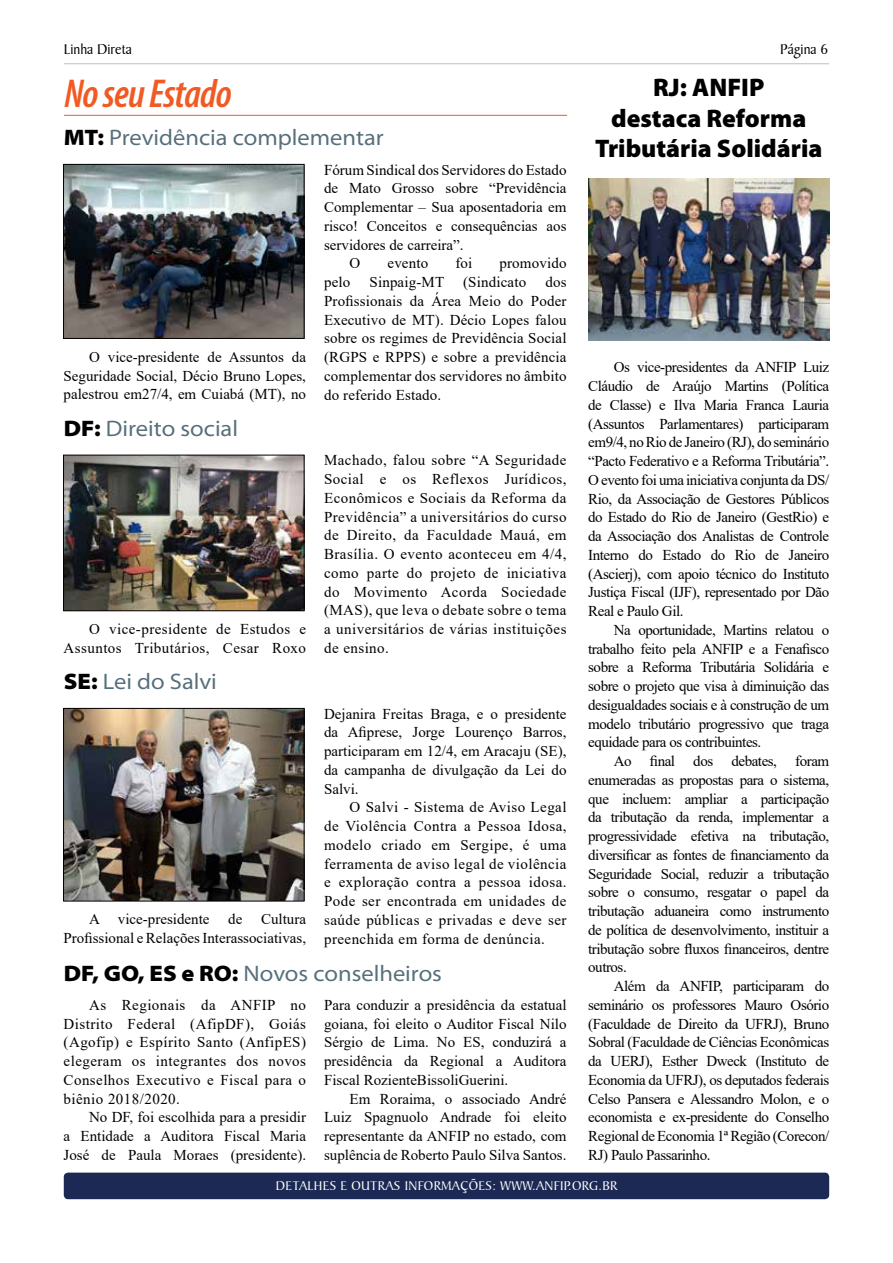
<style>
.page{position:relative;width:893px;height:1263px;background:#fff}
.page>*{position:absolute;margin:0;border:0;box-sizing:border-box;transform-origin:0 0}
.t1{font:italic 600 condensed 40.5px "Myriad Pro";letter-spacing:-.02em;color:#f15a22}
.t2{font:900 25.5px/30.6px "Myriad Pro";color:#000;text-align:center}
.t3{font:semi-expanded 22.5px "Myriad Pro";color:#566f7b}
.t4{font:15px/18.8px "Times New Roman";color:#000;text-align:justify}
.t5{font:15px/18.8px "Times New Roman";letter-spacing:.03em;color:#000;text-align:right}
.t6{font:15px "Baker Signet BT";color:#000}
.t7{font:13.5px "Baker Signet BT";letter-spacing:.025em;color:#fff}
.s1{font-weight:900;color:#000}
</style>
<div class="page">
<hr style="left:64px;top:63px;width:765px;height:1px;background:#bcbec0">
<div style="left:64px;top:1172px;width:765px;height:27px;background:#1c2954;border-radius:4px"></div>
<hr style="left:64px;top:115px;width:503px;height:1px;background:#f15a22">
<img style="left:65px;top:166px;width:237px;height:171px">
<div style="left:63px;top:164px;width:241px;height:175px;border:1px solid #000"></div>
<img style="left:65px;top:457px;width:237px;height:152px">
<div style="left:63px;top:455px;width:241px;height:156px;border:1px solid #000"></div>
<img style="left:65px;top:710px;width:237px;height:189px">
<div style="left:63px;top:708px;width:241px;height:193px;border:1px solid #000"></div>
<img style="left:588px;top:178px;width:241px;height:163px">
<p class="t6" style="left:64px;top:40px;width:70px">Linha Direta</p>
<p class="t6" style="left:780px;top:41px;width:50px">Página 6</p>
<h1 class="t1" style="left:64px;top:72px;width:169px">No seu Estado</h1>
<h3 class="t3" style="left:64px;top:125px;width:322px"><span class="s1">MT:</span> Previdência complementar</h3>
<p class="t4" style="left:64px;top:347px;width:244px;text-indent:26px">O vice-presidente de Assuntos da Seguridade Social, Décio Bruno Lopes, palestrou em27/4, em Cuiabá (MT), no</p>
<h3 class="t3" style="left:64px;top:416px;width:176px"><span class="s1">DF:</span> Direito social</h3>
<p class="t5" style="left:64px;top:619px;width:244px">O vice-presidente de Estudos e<br>Assuntos Tributários, Cesar Roxo</p>
<h3 class="t3" style="left:64px;top:669px;width:155px"><span class="s1">SE:</span> Lei do Salvi</h3>
<p class="t4" style="left:64px;top:909px;width:244px;text-align:right">A vice-presidente de Cultura<br>Profissional e Relações Interassociativas,</p>
<p class="t4" style="left:324px;top:160px;width:244px">Fórum Sindical dos Servidores do Estado</p>
<p class="t4" style="left:324px;top:178px;width:244px">de Mato Grosso sobre “Previdência</p>
<p class="t4" style="left:324px;top:197px;width:244px">Complementar – Sua aposentadoria em</p>
<p class="t4" style="left:324px;top:216px;width:244px">risco! Conceitos e consequências aos</p>
<p class="t4" style="left:324px;top:235px;width:141px">servidores de carreira”.</p>
<p class="t4" style="left:350px;top:253px;width:12px">O</p>
<p class="t4" style="left:387px;top:253px;width:42px">evento</p>
<p class="t4" style="left:455px;top:253px;width:18px">foi</p>
<p class="t4" style="left:499px;top:253px;width:69px">promovido</p>
<p class="t4" style="left:324px;top:272px;width:28px">pelo</p>
<p class="t4" style="left:370px;top:272px;width:76px">Sinpaig-MT</p>
<p class="t4" style="left:463px;top:272px;width:65px">(Sindicato</p>
<p class="t4" style="left:324px;top:272px;width:244px;text-indent:221px">dos Profissionais da Área Meio do Poder Executivo de MT). Décio Lopes falou sobre os regimes de Previdência Social (RGPS e RPPS) e sobre a previdência complementar dos servidores no âmbito do referido Estado.</p>
<p class="t4" style="left:324px;top:450px;width:244px">Machado, falou sobre “A Seguridade Social e os Reflexos Jurídicos, Econômicos e Sociais da Reforma da Previdência” a universitários do curso de Direito, da Faculdade Mauá, em Brasília. O evento aconteceu em 4/4, como parte do projeto de iniciativa do Movimento Acorda Sociedade (MAS), que leva o debate sobre o tema a universitários de várias instituições de ensino.</p>
<p class="t4" style="left:324px;top:704px;width:244px">Dejanira Freitas Braga, e o presidente da Afiprese, Jorge Lourenço Barros, participaram em 12/4, em Aracaju (SE), da campanha de divulgação da Lei do Salvi.</p>
<p class="t4" style="left:324px;top:797px;width:244px;text-indent:26px">O Salvi - Sistema de Aviso Legal de Violência Contra a Pessoa Idosa, modelo criado em Sergipe, é uma ferramenta de aviso legal de violência e exploração contra a pessoa idosa.<br>Pode ser encontrada em unidades de saúde públicas e privadas e deve ser preenchida em forma de denúncia.</p>
<h3 class="t3" style="left:64px;top:960px;width:380px"><span class="s1">DF, GO, ES e RO:</span> Novos conselheiros</h3>
<p class="t4" style="left:64px;top:995px;width:244px;text-indent:26px">As Regionais da ANFIP no Distrito Federal (AfipDF), Goiás (Agofip) e Espírito Santo (AnfipES) elegeram os integrantes dos novos Conselhos Executivo e Fiscal para o biênio 2018/2020.</p>
<p class="t4" style="left:64px;top:1107px;width:244px;text-indent:26px">No DF, foi escolhida para a presidir a Entidade a Auditora Fiscal Maria José de Paula Moraes (presidente).</p>
<p class="t4" style="left:324px;top:995px;width:244px">Para conduzir a presidência da estatual goiana, foi eleito o Auditor Fiscal Nilo Sérgio de Lima. No ES, conduzirá a presidência da Regional a Auditora Fiscal RozienteBissoliGuerini.</p>
<p class="t4" style="left:324px;top:1089px;width:244px;text-indent:26px">Em Roraima, o associado André Luiz Spagnuolo Andrade foi eleito representante da ANFIP no estado, com suplência de Roberto Paulo Silva Santos.</p>
<h2 class="t2" style="left:595px;top:72px;width:229px">RJ: ANFIP<br>destaca Reforma<br>Tributária Solidária</h2>
<p class="t4" style="left:588px;top:357px;width:242px;text-indent:26px">Os vice-presidentes da ANFIP Luiz Cláudio de Araújo Martins (Política de Classe) e Ilva Maria Franca Lauria (Assuntos Parlamentares) participaram em9/4, no Rio de Janeiro (RJ), do seminário “Pacto Federativo e a Reforma Tributária”.<br>O evento foi uma iniciativa conjunta da DS/ Rio, da Associação de Gestores Públicos do Estado do Rio de Janeiro (GestRio) e da Associação dos Analistas de Controle Interno do Estado do Rio de Janeiro (Ascierj), com apoio técnico do Instituto Justiça Fiscal (IJF), representado por Dão Real e Paulo Gil.</p>
<p class="t4" style="left:588px;top:620px;width:243px;text-indent:26px">Na oportunidade, Martins relatou o trabalho feito pela ANFIP e a Fenafisco sobre a Reforma Tributária Solidária e sobre o projeto que visa à diminuição das desigualdades sociais e à construção de um modelo tributário progressivo que traga equidade para os contribuintes.</p>
<p class="t4" style="left:588px;top:751px;width:243px;text-indent:26px">Ao final dos debates, foram enumeradas as propostas para o sistema, que incluem: ampliar a participação da tributação da renda, implementar a progressividade efetiva na tributação, diversificar as fontes de financiamento da Seguridade Social, reduzir a tributação sobre o consumo, resgatar o papel da tributação aduaneira como instrumento de política de desenvolvimento, instituir a tributação sobre fluxos financeiros, dentre outros.</p>
<p class="t4" style="left:588px;top:976px;width:242px;text-indent:26px">Além da ANFIP, participaram do seminário os professores Mauro Osório (Faculdade de Direito da UFRJ), Bruno Sobral (Faculdade de Ciências Econômicas da UERJ), Esther Dweck (Instituto de Economia da UFRJ), os deputados federais Celso Pansera e Alessandro Molon, e o economista e ex-presidente do Conselho Regional de Economia 1ª Região (Corecon/ RJ) Paulo Passarinho.</p>
<p class="t7" style="left:276px;top:1178px;width:343px">DETALHES E OUTRAS INFORMAÇÕES: WWW.ANFIP.ORG.BR</p>
</div>
